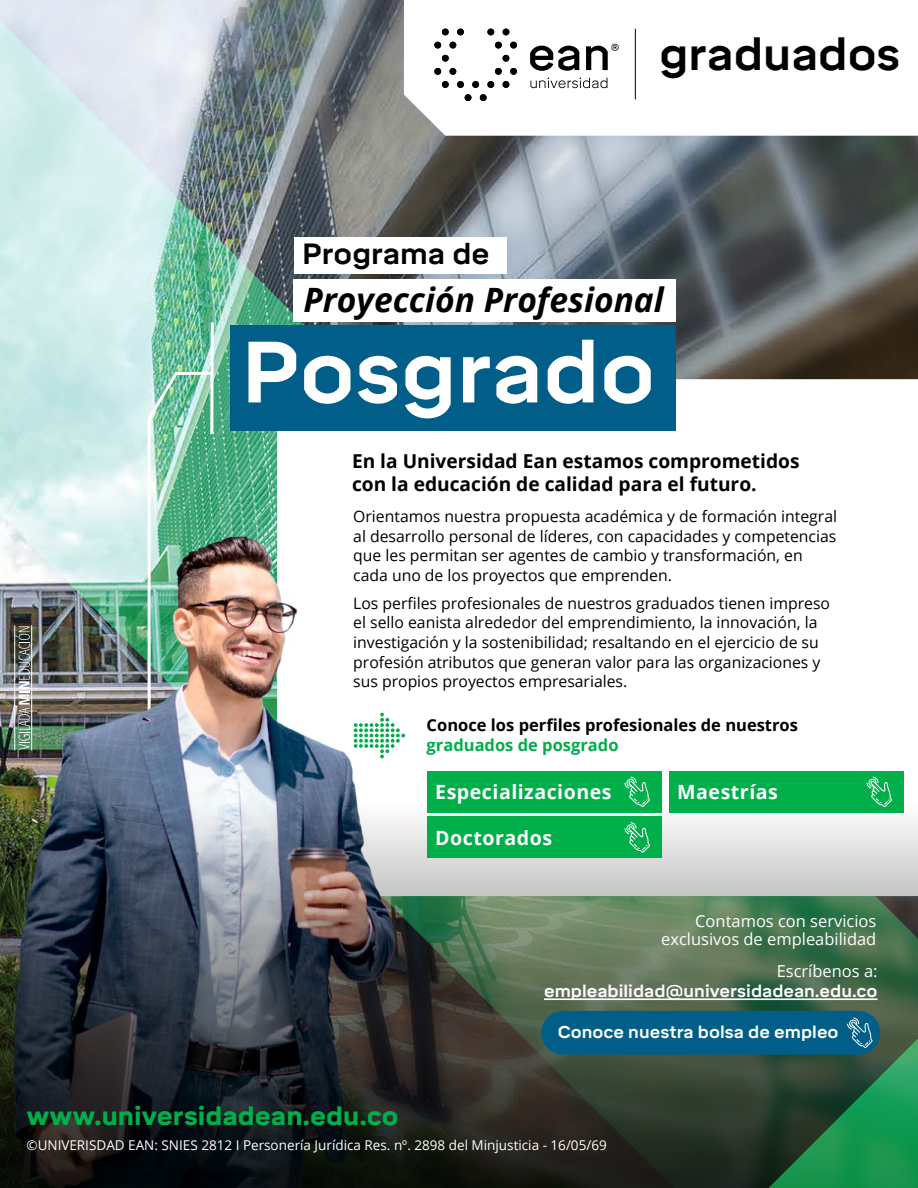
<style>
.page{position:relative;width:918px;height:1188px;background:#fff}
.page>*{position:absolute;margin:0;border:0;box-sizing:border-box;transform-origin:0 0}
.t1{font:700 85.95px "Mikro";color:#fff}
.t2{font:700 44.7px "Mikro";color:#000}
.t3{font:italic 700 33.6px "Open Sans";color:#000}
.t4{font:700 28.95px "Mikro";color:#000}
.t5{font:900 25.5px "Mikro";color:#00ae4a}
.t6{font:700 19.65px "Open Sans";letter-spacing:.025em;color:#fff}
.t7{font:700 19.2px/23.1px "Open Sans";color:#000}
.t8{font:700 16.95px "Mikro";color:#fff}
.t9{font:700 16.5px/19.8px "Open Sans";color:#000}
.t10{font:16.5px/17.7px "Open Sans";color:#fff;text-align:right}
.t11{font:15.75px/19.6px "Open Sans";color:#000}
.t12{font:13.5px "Open Sans";color:#fff}
.s1{color:#00ae4a}
</style>
<div class="page">
<svg style="left:0;top:0;width:918px;height:508px"></svg>
<svg style="left:146px;top:319px;width:69px;height:189px"></svg>
<svg style="left:277px;top:379px;width:641px;height:129px"></svg>
<img style="left:0;top:508px;width:406px;height:269px">
<svg style="left:404px;top:0;width:514px;height:136px"></svg>
<div style="left:294px;top:237px;width:212px;height:36px;background:#fff"></div>
<div style="left:294px;top:279px;width:382px;height:42px;background:#fff"></div>
<img style="left:0;top:777px;width:918px;height:411px">
<div style="left:230px;top:326px;width:446px;height:105px;background:#005e88"></div>
<svg style="left:354px;top:713px;width:51px;height:45px"></svg>
<div style="left:427px;top:771px;width:235px;height:42px;background:#00ae4a"></div>
<svg style="left:624px;top:777px;width:26px;height:30px"></svg>
<div style="left:669px;top:771px;width:235px;height:42px;background:#00ae4a"></div>
<svg style="left:866px;top:777px;width:26px;height:30px"></svg>
<div style="left:427px;top:817px;width:235px;height:41px;background:#00ae4a"></div>
<svg style="left:624px;top:822px;width:26px;height:31px"></svg>
<img style="left:15px;top:626px;width:15px;height:124px">
<hr style="left:31px;top:625px;width:1px;height:125px;background:#fff">
<hr style="left:14px;top:625px;width:1px;height:125px;background:#fff">
<svg style="left:530px;top:46px;width:49px;height:25px"></svg>
<svg style="left:586px;top:44px;width:32px;height:26px"></svg>
<div style="left:472px;top:81px;width:7px;height:7px;background:#000;border-radius:50%"></div>
<div style="left:495px;top:68px;width:7px;height:7px;background:#000;border-radius:50%"></div>
<div style="left:495px;top:42px;width:7px;height:7px;background:#000;border-radius:50%"></div>
<div style="left:450px;top:42px;width:6px;height:7px;background:#000;border-radius:50%"></div>
<div style="left:450px;top:68px;width:6px;height:7px;background:#000;border-radius:50%"></div>
<div style="left:442px;top:55px;width:7px;height:7px;background:#000;border-radius:50%"></div>
<div style="left:487px;top:29px;width:7px;height:6px;background:#000;border-radius:50%"></div>
<div style="left:503px;top:55px;width:6px;height:7px;background:#000;border-radius:50%"></div>
<div style="left:457px;top:29px;width:7px;height:6px;background:#000;border-radius:50%"></div>
<div style="left:487px;top:81px;width:7px;height:7px;background:#000;border-radius:50%"></div>
<div style="left:457px;top:81px;width:7px;height:7px;background:#000;border-radius:50%"></div>
<svg style="left:503px;top:29px;width:6px;height:6px"></svg>
<div style="left:510px;top:42px;width:7px;height:7px;background:#000;border-radius:50%"></div>
<div style="left:510px;top:68px;width:7px;height:7px;background:#000;border-radius:50%"></div>
<div style="left:465px;top:94px;width:6px;height:7px;background:#000;border-radius:50%"></div>
<div style="left:480px;top:94px;width:7px;height:7px;background:#000;border-radius:50%"></div>
<div style="left:503px;top:81px;width:6px;height:7px;background:#000;border-radius:50%"></div>
<div style="left:434px;top:42px;width:7px;height:7px;background:#000;border-radius:50%"></div>
<div style="left:442px;top:29px;width:7px;height:6px;background:#000;border-radius:50%"></div>
<div style="left:442px;top:81px;width:7px;height:7px;background:#000;border-radius:50%"></div>
<div style="left:434px;top:68px;width:7px;height:7px;background:#000;border-radius:50%"></div>
<svg style="left:530px;top:78px;width:77px;height:10px"></svg>
<hr style="left:635px;top:29px;width:1px;height:70px;background:#000">
<hr style="left:544px;top:998px;width:334px;height:2px;background:#fff">
<div style="left:541px;top:1011px;width:339px;height:44px;background:#005e88;border-radius:22px"></div>
<svg style="left:768px;top:1018px;width:150px;height:170px"></svg>
<p class="t4" style="left:302px;top:237px;width:189px">Programa de</p>
<p class="t2" style="left:660px;top:28px;width:242px">graduados</p>
<p class="t3" style="left:303px;top:276px;width:362px">Proyección Profesional</p>
<p class="t1" style="left:241px;top:322px;width:416px">Posgrado</p>
<p class="t7" style="left:352px;top:449px;width:449px">En la Universidad Ean estamos comprometidos con la educación de calidad para el futuro.</p>
<p class="t11" style="left:353px;top:506px;width:485px">Orientamos nuestra propuesta académica y de formación integral al desarrollo personal de líderes, con capacidades y competencias que les permitan ser agentes de cambio y transformación, en cada uno de los proyectos que emprenden.</p>
<p class="t11" style="left:353px;top:593px;width:478px">Los perfiles profesionales de nuestros graduados tienen impreso el sello eanista alrededor del emprendimiento, la innovación, la investigación y la sostenibilidad; resaltando en el ejercicio de su profesión atributos que generan valor para las organizaciones y sus propios proyectos empresariales.</p>
<p class="t9" style="left:427px;top:715px;width:373px">Conoce los perfiles profesionales de nuestros <span class="s1">graduados de posgrado</span></p>
<p class="t6" style="left:435px;top:778px;width:178px">Especializaciones</p>
<p class="t6" style="left:677px;top:778px;width:102px">Maestrías</p>
<p class="t6" style="left:435px;top:824px;width:118px">Doctorados</p>
<p class="t10" style="left:661px;top:912px;width:217px">Contamos con servicios exclusivos de empleabilidad</p>
<p class="t10" style="left:777px;top:962px;width:102px">Escríbenos a:</p>
<p class="t8" style="left:544px;top:981px;width:335px">empleabilidad@universidadean.edu.co</p>
<p class="t8" style="left:558px;top:1022px;width:282px">Conoce nuestra bolsa de empleo</p>
<p class="t5" style="left:26px;top:1101px;width:374px">www.universidadean.edu.co</p>
<p class="t12" style="left:26px;top:1136px;width:582px">©UNIVERISDAD EAN: SNIES 2812 Ι Personería Jurídica Res. nº. 2898 del Minjusticia - 16/05/69</p>
</div>
